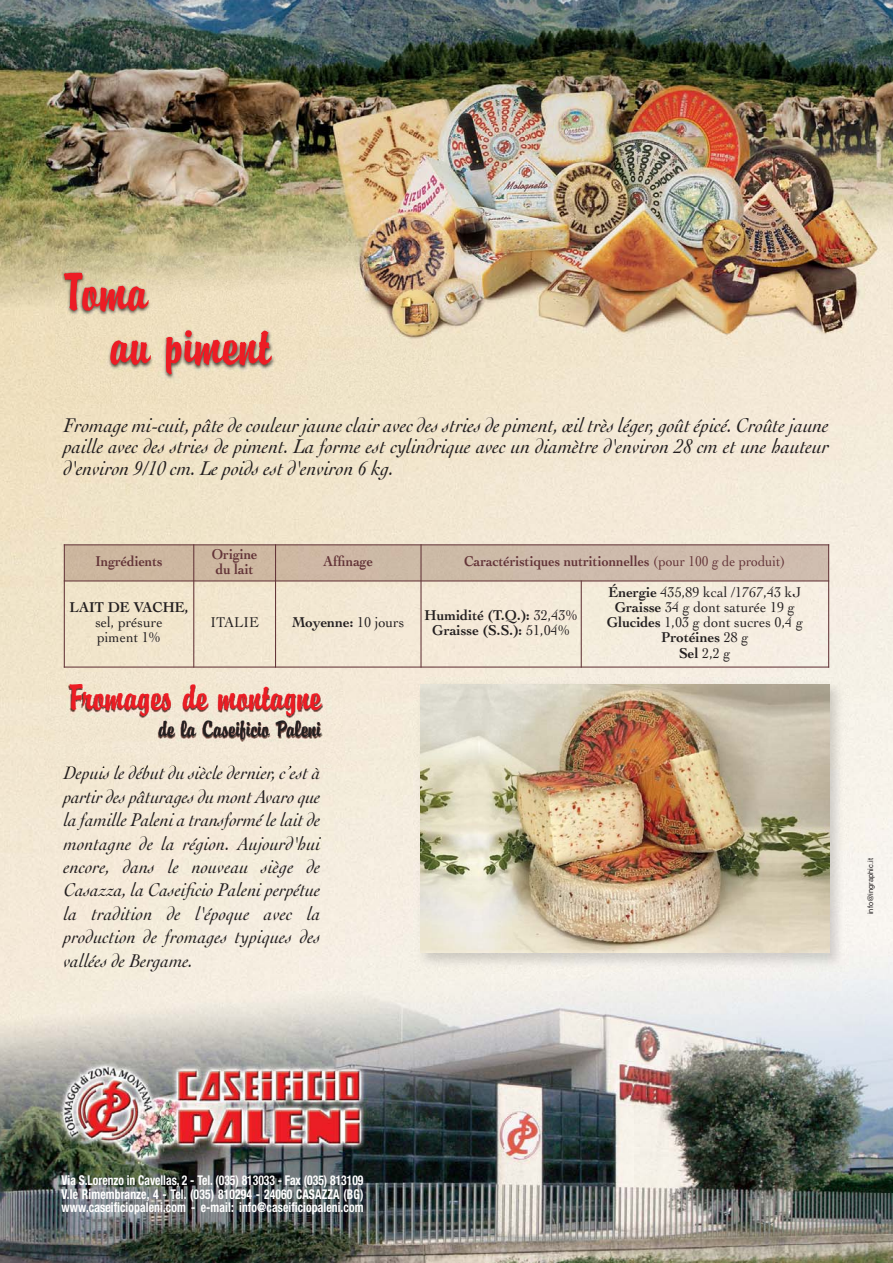
<style>
.page{position:relative;width:893px;height:1263px;background:#fff}
.page>*{position:absolute;margin:0;border:0;box-sizing:border-box;transform-origin:0 0}
.t1{font:57px/54px "Brody D";color:#ed1c24}
.t2{font:39px "Brody D";letter-spacing:-.005em;color:#ed1c24}
.t3{font:24.75px "Brody D";letter-spacing:-.005em;color:#231f20}
.t4{font:italic 21px/21.8px "Cochin";color:#231f20;text-align:justify;scale:.95 1}
.t5{font:italic 19.5px/23.4px "Cochin";letter-spacing:.01em;color:#231f20;text-align:justify;scale:.95 1}
.t6{font:15px/15px "Cochin";color:#231f20;scale:.95 1}
.t7{font:700 15px/15px "Cochin";color:#633438;scale:.9 1}
.t8{font:700 15px/15px "Cochin";color:#231f20;text-align:center;scale:.95 1}
.t9{font:700 condensed 13.5px/13.5px "Helvetica Neue LT Std";letter-spacing:.01em;color:#fff;text-align:justify;scale:.86 1}
.t10{font:7.5px "Helvetica";color:#231f20}
.s1{font-weight:400}
.s2{font-weight:700}
</style>
<div class="page">
<img style="left:0;top:0;width:893px;height:1263px">
<img style="left:55px;top:257px;width:375px;height:147px">
<img style="left:44px;top:673px;width:299px;height:94px">
<img style="left:65px;top:766px;width:34px;height:1px">
<div style="left:65px;top:545px;width:355px;height:35px;background:#cdb8a1"></div>
<div style="left:422px;top:545px;width:406px;height:35px;background:#cebbac"></div>
<hr style="left:64px;top:544px;width:1px;height:124px;background:#633438">
<hr style="left:193px;top:544px;width:1px;height:124px;background:#633438">
<hr style="left:275px;top:544px;width:1px;height:124px;background:#633438">
<hr style="left:420px;top:544px;width:2px;height:124px;background:#633438">
<hr style="left:581px;top:580px;width:1px;height:88px;background:#633438">
<hr style="left:828px;top:544px;width:1px;height:124px;background:#633438">
<hr style="left:64px;top:544px;width:765px;height:1px;background:#633438">
<hr style="left:64px;top:580px;width:765px;height:1px;background:#633438">
<hr style="left:64px;top:666px;width:765px;height:2px;background:#633438">
<img style="left:414px;top:678px;width:435px;height:294px">
<img style="left:421px;top:685px;width:408px;height:267px">
<h1 class="t1" style="left:110px;top:269px;width:163px;text-indent:-46px">Toma<br>au piment</h1>
<p class="t4" style="left:64px;top:416px;width:807px">Fromage mi-cuit, pâte de couleur jaune clair avec des stries de piment, œil très léger, goût épicé. Croûte jaune paille avec des stries de piment. La forme est cylindrique avec un diamètre d'environ 28 cm et une hauteur d'environ 9/10 cm. Le poids est d'environ 6 kg.</p>
<p class="t7" style="left:95px;top:555px;width:76px">Ingrédients</p>
<p class="t7" style="left:212px;top:548px;width:52px">Origine du lait</p>
<p class="t7" style="left:324px;top:555px;width:56px">Affinage</p>
<p class="t7" style="left:464px;top:555px;width:358px">Caractéristiques nutritionnelles <span class="s1">(pour 100 g de produit)</span></p>
<p class="t8" style="left:70px;top:601px;width:127px">LAIT DE VACHE,</p>
<p class="t6" style="left:95px;top:616px;width:72px">sel, présure piment 1%</p>
<p class="t6" style="left:211px;top:616px;width:52px">ITALIE</p>
<p class="t8" style="left:292px;top:616px;width:120px">Moyenne: <span class="s1">10 jours</span></p>
<p class="t8" style="left:425px;top:609px;width:163px">Humidité (T.Q.): <span class="s1">32,43%<br></span>Graisse (S.S.): <span class="s1">51,04%</span></p>
<p class="t6" style="left:607px;top:586px;width:208px;text-align:center"><span class="s2">Énergie</span> 435,89 kcal /1767,43 kJ<br><span class="s2">Graisse</span> 34 g dont saturée 19 g<br><span class="s2">Glucides</span> 1,03 g dont sucres 0,4 g<br><span class="s2">Protéines</span> 28 g<br><span class="s2">Sel</span> 2,2 g</p>
<h2 class="t2" style="left:69px;top:685px;width:254px">Fromages de montagne</h2>
<p class="t3" style="left:158px;top:721px;width:164px">de la Caseificio Paleni</p>
<p class="t5" style="left:64px;top:763px;width:272px">Depuis le début du siècle dernier, c’est à partir des pâturages du mont Avaro que la famille Paleni a transformé le lait de montagne de la région. Aujourd'hui encore, dans le nouveau siège de Casazza, la Caseificio Paleni perpétue la tradition de l'époque avec la production de fromages typiques des vallées de Bergame.</p>
<p class="t10" style="left:868px;top:914px;width:57px;rotate:-90deg">info@ingraphic.it</p>
<p class="t9" style="left:62px;top:1174px;width:353px">Via S.Lorenzo in Cavellas, 2 - Tel. (035) 813033 - Fax (035) 813109<br>V.le Rimembranze, 4 - Tel. (035) 810294 - 24060 CASAZZA (BG) www.caseificiopaleni.com - e-mail: info@caseificiopaleni.com</p>
</div>
